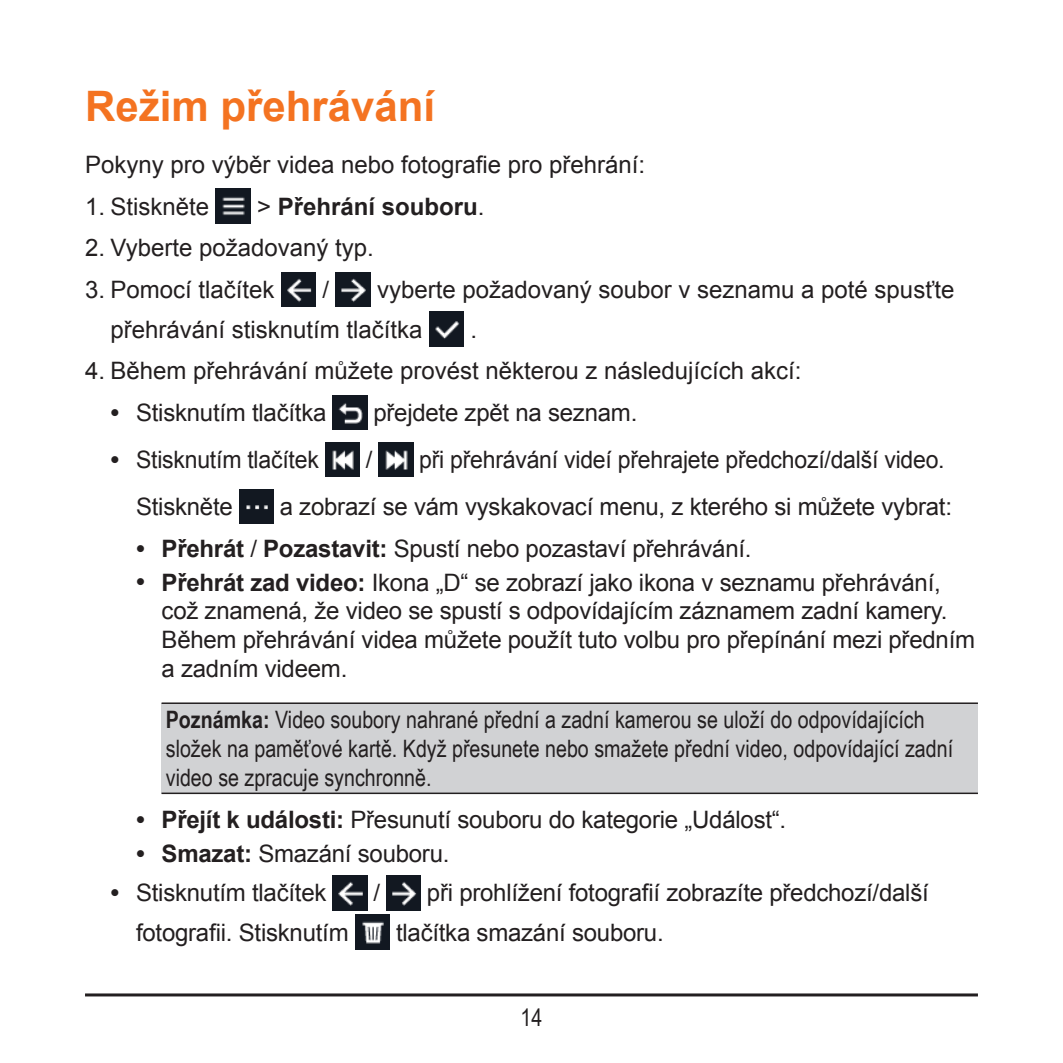
<style>
.page{position:relative;width:1063px;height:1063px;background:#fff}
.page>*{position:absolute;margin:0;border:0;box-sizing:border-box;transform-origin:0 0}
.t1{font:700 42px "Arial";color:#f47321}
.t2{font:24px/28.8px "Arial";letter-spacing:-.01em;color:#231f20}
.t3{font:24px/28.8px "Arial Narrow";color:#231f20}
.t4{font:24px "Arial";letter-spacing:-.01em;color:#231f20;scale:.96 1}
.t5{font:700 24px "Arial";color:#231f20}
.s1{font-weight:400}
.s2{font-weight:700}
</style>
<div class="page">
<hr style="left:85px;top:993px;width:893px;height:3px;background:#231f20">
<img style="left:216px;top:189px;width:34px;height:34px">
<img style="left:281px;top:272px;width:35px;height:35px">
<img style="left:336px;top:272px;width:34px;height:35px">
<img style="left:429px;top:312px;width:35px;height:34px">
<img style="left:333px;top:395px;width:34px;height:35px">
<img style="left:325px;top:442px;width:35px;height:35px">
<img style="left:379px;top:442px;width:34px;height:35px">
<img style="left:239px;top:489px;width:35px;height:35px">
<div style="left:162px;top:703px;width:816px;height:90px;background:#d1d2d4"></div>
<hr style="left:162px;top:702px;width:816px;height:2px;background:#231f20">
<hr style="left:162px;top:793px;width:816px;height:1px;background:#231f20">
<img style="left:333px;top:875px;width:34px;height:35px">
<img style="left:386px;top:875px;width:35px;height:35px">
<img style="left:355px;top:915px;width:35px;height:34px">
<h1 class="t1" style="left:85px;top:79px;width:352px">Režim přehrávání</h1>
<p class="t2" style="left:85px;top:150px;width:562px">Pokyny pro výběr videa nebo fotografie pro přehrání:</p>
<p class="t2" style="left:85px;top:192px;width:126px">1. Stiskněte</p>
<p class="t5" style="left:257px;top:191px;width:229px"><span class="s1">&gt;</span> Přehrání souboru<span class="s1">.</span></p>
<p class="t2" style="left:85px;top:234px;width:290px">2. Vyberte požadovaný typ.</p>
<p class="t2" style="left:85px;top:276px;width:191px">3. Pomocí tlačítek</p>
<p class="t2" style="left:322px;top:276px;width:8px">/</p>
<p class="t2" style="left:111px;top:270px;width:845px;line-height:39.3px;text-indent:266px">vyberte požadovaný soubor v seznamu a poté spusťte přehrávání stisknutím tlačítka</p>
<p class="t2" style="left:471px;top:315px;width:8px">.</p>
<p class="t2" style="left:85px;top:357px;width:718px">4. Během přehrávání můžete provést některou z následujících akcí:</p>
<p class="t2" style="left:111px;top:398px;width:217px">● Stisknutím tlačítka</p>
<p class="t2" style="left:373px;top:398px;width:265px">přejdete zpět na seznam.</p>
<p class="t4" style="left:111px;top:444px;width:218px">● Stisknutím tlačítek</p>
<p class="t2" style="left:366px;top:445px;width:8px">/</p>
<p class="t4" style="left:419px;top:444px;width:549px">při přehrávání videí přehrajete předchozí/další video.</p>
<p class="t2" style="left:136px;top:492px;width:98px">Stiskněte</p>
<p class="t2" style="left:280px;top:492px;width:674px">a zobrazí se vám vyskakovací menu, z kterého si můžete vybrat:</p>
<p class="t2" style="left:136px;top:534px;width:617px">● <span class="s2">Přehrát</span> / <span class="s2">Pozastavit:</span> Spustí nebo pozastaví přehrávání.</p>
<p class="t2" style="left:162px;top:568px;width:815px;text-indent:-26px">● <span class="s2">Přehrát zad video:</span> Ikona „D“ se zobrazí jako ikona v seznamu přehrávání, což znamená, že video se spustí s odpovídajícím záznamem zadní kamery.<br>Během přehrávání videa můžete použít tuto volbu pro přepínání mezi předním a zadním videem.</p>
<p class="t3" style="left:166px;top:704px;width:789px"><span class="s2">Poznámka:</span> Video soubory nahrané přední a zadní kamerou se uloží do odpovídajících složek na paměťové kartě. Když přesunete nebo smažete přední video, odpovídající zadní video se zpracuje synchronně.</p>
<p class="t2" style="left:136px;top:806px;width:652px">● <span class="s2">Přejít k události:</span> Přesunutí souboru do kategorie „Událost“.</p>
<p class="t2" style="left:136px;top:840px;width:315px">● <span class="s2">Smazat:</span> Smazání souboru.</p>
<p class="t2" style="left:111px;top:879px;width:217px">● Stisknutím tlačítek</p>
<p class="t2" style="left:373px;top:879px;width:8px">/</p>
<p class="t2" style="left:427px;top:879px;width:503px">při prohlížení fotografií zobrazíte předchozí/další</p>
<p class="t2" style="left:136px;top:918px;width:214px">fotografii. Stisknutím</p>
<p class="t2" style="left:396px;top:918px;width:269px">tlačítka smazání souboru.</p>
<p class="t3" style="left:521px;top:1002px;width:23px">14</p>
</div>
